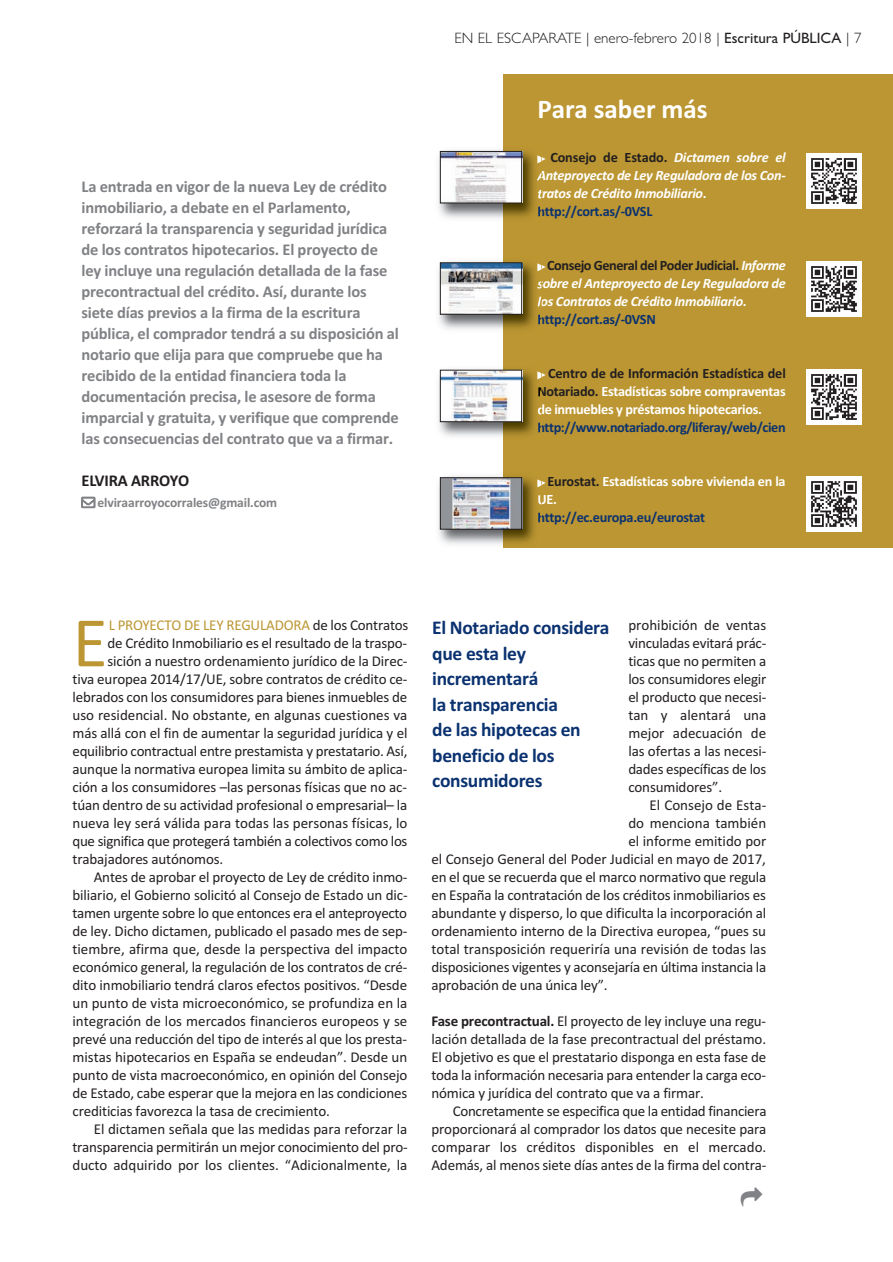
<style>
.page{position:relative;width:893px;height:1262px;background:#fff}
.page>*{position:absolute;margin:0;border:0;box-sizing:border-box;transform-origin:0 0}
.t1{font:72px "Calibri";color:#bb9632}
.t2{font:700 27px "Calibri";color:#fff}
.t3{font:700 19.5px/25.5px "Calibri";letter-spacing:-.015em;color:#0b3270}
.t4{font:700 16.5px/21px "Calibri";letter-spacing:-.01em;color:#808285}
.t5{font:700 16.5px "Calibri";letter-spacing:-.01em;color:#231f20}
.t6{font:15px/18px "Calibri";letter-spacing:-.01em;color:#231f20;text-align:justify}
.t7{font:300 15px "Gill Sans";color:#231f20}
.t8{font:15px "Calibri";letter-spacing:-.015em;color:#bb9632}
.t9{font:italic 700 14.25px/18px "Calibri";letter-spacing:-.02em;color:#fff}
.t10{font:700 14.25px/18px "Calibri";letter-spacing:-.02em;color:#fff;text-align:justify}
.t11{font:700 14.25px "Calibri";letter-spacing:-.03em;color:#0b3270}
.t12{font:700 13.5px "Calibri";letter-spacing:-.01em;color:#808285}
.s1{font-weight:400}
.s2{font-family:"Carta";font-weight:400;font-style:normal;font-size:7.5px}
.s3{font-style:normal;color:#231f20}
.s4{font-style:normal}
.s5{font-style:normal;color:#0b3270}
.s6{font-family:"Carta";font-weight:400;font-size:7.5px}
.s7{color:#231f20}
.s8{font-weight:700}
</style>
<div class="page">
<div style="left:503px;top:74px;width:389px;height:474px;background:#bb9632"></div>
<img style="left:806px;top:153px;width:55px;height:55px">
<img style="left:806px;top:262px;width:55px;height:55px">
<img style="left:438px;top:150px;width:103px;height:69px">
<svg style="left:537px;top:155px;width:4px;height:8px"></svg>
<svg style="left:537px;top:172px;width:4px;height:8px"></svg>
<svg style="left:538px;top:190px;width:3px;height:8px"></svg>
<svg style="left:538px;top:207px;width:3px;height:9px"></svg>
<img style="left:442px;top:153px;width:78px;height:48px">
<div style="left:440px;top:151px;width:82px;height:52px;border:1px solid #231f20"></div>
<img style="left:438px;top:261px;width:103px;height:69px">
<svg style="left:537px;top:263px;width:4px;height:8px"></svg>
<svg style="left:537px;top:281px;width:4px;height:7px"></svg>
<svg style="left:537px;top:297px;width:4px;height:9px"></svg>
<svg style="left:538px;top:315px;width:3px;height:9px"></svg>
<img style="left:442px;top:264px;width:78px;height:49px">
<div style="left:440px;top:262px;width:82px;height:53px;border:1px solid #231f20"></div>
<img style="left:806px;top:369px;width:55px;height:55px">
<img style="left:438px;top:369px;width:103px;height:68px">
<svg style="left:537px;top:371px;width:4px;height:8px"></svg>
<svg style="left:538px;top:387px;width:3px;height:9px"></svg>
<svg style="left:538px;top:407px;width:3px;height:7px"></svg>
<svg style="left:538px;top:423px;width:3px;height:9px"></svg>
<img style="left:442px;top:372px;width:78px;height:48px">
<div style="left:440px;top:370px;width:82px;height:52px;border:1px solid #231f20"></div>
<img style="left:806px;top:477px;width:55px;height:55px">
<img style="left:438px;top:476px;width:103px;height:69px">
<svg style="left:537px;top:479px;width:4px;height:8px"></svg>
<svg style="left:538px;top:495px;width:3px;height:9px"></svg>
<svg style="left:538px;top:513px;width:3px;height:9px"></svg>
<img style="left:442px;top:479px;width:78px;height:49px">
<div style="left:440px;top:477px;width:82px;height:53px;border:1px solid #231f20"></div>
<svg style="left:81px;top:497px;width:14px;height:11px"></svg>
<p class="t4" style="left:81px;top:177px;width:319px">La entrada en vigor de la nueva Ley de crédito inmobiliario, a debate en el Parlamento, reforzará la transparencia y seguridad jurídica de los contratos hipotecarios. El proyecto de ley incluye una regulación detallada de la fase precontractual del crédito. Así, durante los siete días previos a la firma de la escritura pública, el comprador tendrá a su disposición al notario que elija para que compruebe que ha recibido de la entidad financiera toda la documentación precisa, le asesore de forma imparcial y gratuita, y verifique que comprende las consecuencias del contrato que va a firmar.</p>
<p class="t5" style="left:81px;top:475px;width:109px">ELVIRA ARROYO</p>
<p class="t12" style="left:98px;top:498px;width:181px">elviraarroyocorrales@gmail.com</p>
<p class="t7" style="left:454px;top:33px;width:409px">EN EL ESCAPARATE | enero-febrero 2018 | <span class="s1">Escritura PÚBLICA</span> | 7</p>
<h2 class="t2" style="left:537px;top:99px;width:172px">Para saber más</h2>
<p class="t9" style="left:537px;top:150px;width:250px"><span class="s2">-</span> <span class="s3">Consejo de Estado.</span> Dictamen sobre el Anteproyecto de Ley Reguladora de los Con&shy;tratos de Crédito Inmobiliario<span class="s4">. </span><span class="s5">http://cort.as/-0VSL</span></p>
<p class="t9" style="left:537px;top:258px;width:250px"><span class="s2">-</span> <span class="s3">Consejo General del Poder Judicial.</span> Informe sobre el Anteproyecto de Ley Reguladora de los Contratos de Crédito Inmobiliario<span class="s4">. </span><span class="s5">http://cort.as/-0VSN</span></p>
<p class="t10" style="left:537px;top:366px;width:250px"><span class="s6">-</span> <span class="s7">Centro de de Información Estadística del Notariado.</span> Estadísticas sobre compraventas de inmuebles y préstamos hipotecarios.</p>
<p class="t11" style="left:537px;top:423px;width:250px">http://www.notariado.org/liferay/web/cien</p>
<p class="t10" style="left:537px;top:474px;width:250px"><span class="s6">-</span> <span class="s7">Eurostat.</span> Estadísticas sobre vivienda en la<br>UE.</p>
<p class="t11" style="left:537px;top:513px;width:169px">http://ec.europa.eu/eurostat</p>
<h1 class="t1" style="left:72px;top:618px;width:37px">E</h1>
<p class="t8" style="left:109px;top:620px;width:301px">L PROYECTO DE LEY REGULADORA <span class="s7">de los Contratos</span></p>
<p class="t6" style="left:108px;top:636px;width:301px">de Crédito Inmobiliario es el resultado de la traspo-</p>
<p class="t6" style="left:108px;top:654px;width:301px">sición a nuestro ordenamiento jurídico de la Direc-</p>
<p class="t6" style="left:72px;top:672px;width:336px">tiva europea 2014/17/UE, sobre contratos de crédito ce-</p>
<p class="t6" style="left:72px;top:690px;width:336px">lebrados con los consumidores para bienes inmuebles de</p>
<p class="t6" style="left:72px;top:708px;width:336px">uso residencial. No obstante, en algunas cuestiones va</p>
<p class="t6" style="left:72px;top:726px;width:336px">más allá con el fin de aumentar la seguridad jurídica y el</p>
<p class="t6" style="left:72px;top:744px;width:336px">equilibrio contractual entre prestamista y prestatario. Así,</p>
<p class="t6" style="left:72px;top:762px;width:336px">aunque la normativa europea limita su ámbito de aplica-</p>
<p class="t6" style="left:72px;top:780px;width:336px">ción a los consumidores –las personas físicas que no ac-</p>
<p class="t6" style="left:72px;top:798px;width:336px">túan dentro de su actividad profesional o empresarial– la</p>
<p class="t6" style="left:72px;top:816px;width:336px">nueva ley será válida para todas las personas físicas, lo</p>
<p class="t6" style="left:72px;top:834px;width:336px">que significa que protegerá también a colectivos como los</p>
<p class="t6" style="left:72px;top:852px;width:152px">trabajadores autónomos.</p>
<p class="t6" style="left:94px;top:870px;width:315px">Antes de aprobar el proyecto de Ley de crédito inmo-</p>
<p class="t6" style="left:72px;top:888px;width:336px">biliario, el Gobierno solicitó al Consejo de Estado un dic-</p>
<p class="t6" style="left:72px;top:906px;width:336px">tamen urgente sobre lo que entonces era el anteproyecto</p>
<p class="t6" style="left:72px;top:924px;width:336px">de ley. Dicho dictamen, publicado el pasado mes de sep-</p>
<p class="t6" style="left:72px;top:942px;width:336px">tiembre, afirma que, desde la perspectiva del impacto</p>
<p class="t6" style="left:72px;top:960px;width:336px">económico general, la regulación de los contratos de cré-</p>
<p class="t6" style="left:72px;top:978px;width:336px">dito inmobiliario tendrá claros efectos positivos. “Desde</p>
<p class="t6" style="left:72px;top:996px;width:336px">un punto de vista microeconómico, se profundiza en la</p>
<p class="t6" style="left:72px;top:1014px;width:336px">integración de los mercados financieros europeos y se</p>
<p class="t6" style="left:72px;top:1032px;width:336px">prevé una reducción del tipo de interés al que los presta-</p>
<p class="t6" style="left:72px;top:1050px;width:336px">mistas hipotecarios en España se endeudan”. Desde un</p>
<p class="t6" style="left:72px;top:1068px;width:336px">punto de vista macroeconómico, en opinión del Consejo</p>
<p class="t6" style="left:72px;top:1086px;width:336px">de Estado, cabe esperar que la mejora en las condiciones</p>
<p class="t6" style="left:72px;top:1104px;width:259px">crediticias favorezca la tasa de crecimiento.</p>
<p class="t6" style="left:94px;top:1122px;width:315px">El dictamen señala que las medidas para reforzar la</p>
<p class="t6" style="left:72px;top:1140px;width:336px">transparencia permitirán un mejor conocimiento del pro-</p>
<p class="t6" style="left:72px;top:1158px;width:336px">ducto adquirido por los clientes. “Adicionalmente, la</p>
<p class="t6" style="left:628px;top:618px;width:139px">prohibición de ventas vinculadas evitará prác&shy;ticas que no permiten a los consumidores elegir el producto que necesi&shy;tan y alentará una mejor adecuación de las ofertas a las necesi&shy;dades específicas de los consumidores”.</p>
<p class="t6" style="left:649px;top:798px;width:118px">El Consejo de Esta-</p>
<p class="t6" style="left:628px;top:816px;width:139px">do menciona también</p>
<p class="t6" style="left:628px;top:834px;width:139px">el informe emitido por</p>
<p class="t6" style="left:431px;top:852px;width:336px">el Consejo General del Poder Judicial en mayo de 2017,</p>
<p class="t6" style="left:431px;top:870px;width:336px">en el que se recuerda que el marco normativo que regula</p>
<p class="t6" style="left:431px;top:888px;width:336px">en España la contratación de los créditos inmobiliarios es</p>
<p class="t6" style="left:431px;top:906px;width:336px">abundante y disperso, lo que dificulta la incorporación al</p>
<p class="t6" style="left:431px;top:924px;width:336px">ordenamiento interno de la Directiva europea, “pues su</p>
<p class="t6" style="left:431px;top:942px;width:336px">total transposición requeriría una revisión de todas las</p>
<p class="t6" style="left:431px;top:960px;width:336px">disposiciones vigentes y aconsejaría en última instancia la</p>
<p class="t6" style="left:431px;top:978px;width:178px">aprobación de una única ley”.</p>
<p class="t6" style="left:431px;top:1014px;width:336px"><span class="s8">Fase precontractual.</span> El proyecto de ley incluye una regu&shy;lación detallada de la fase precontractual del préstamo.<br>El objetivo es que el prestatario disponga en esta fase de toda la información necesaria para entender la carga eco&shy;nómica y jurídica del contrato que va a firmar.</p>
<p class="t6" style="left:431px;top:1104px;width:336px;text-indent:21px">Concretamente se especifica que la entidad financiera proporcionará al comprador los datos que necesite para comparar los créditos disponibles en el mercado.<br>Además, al menos siete días antes de la firma del contra-</p>
<h3 class="t3" style="left:432px;top:616px;width:179px">El Notariado considera que esta ley incrementará<br>la transparencia<br>de las hipotecas en beneficio de los consumidores</h3>
</div>
